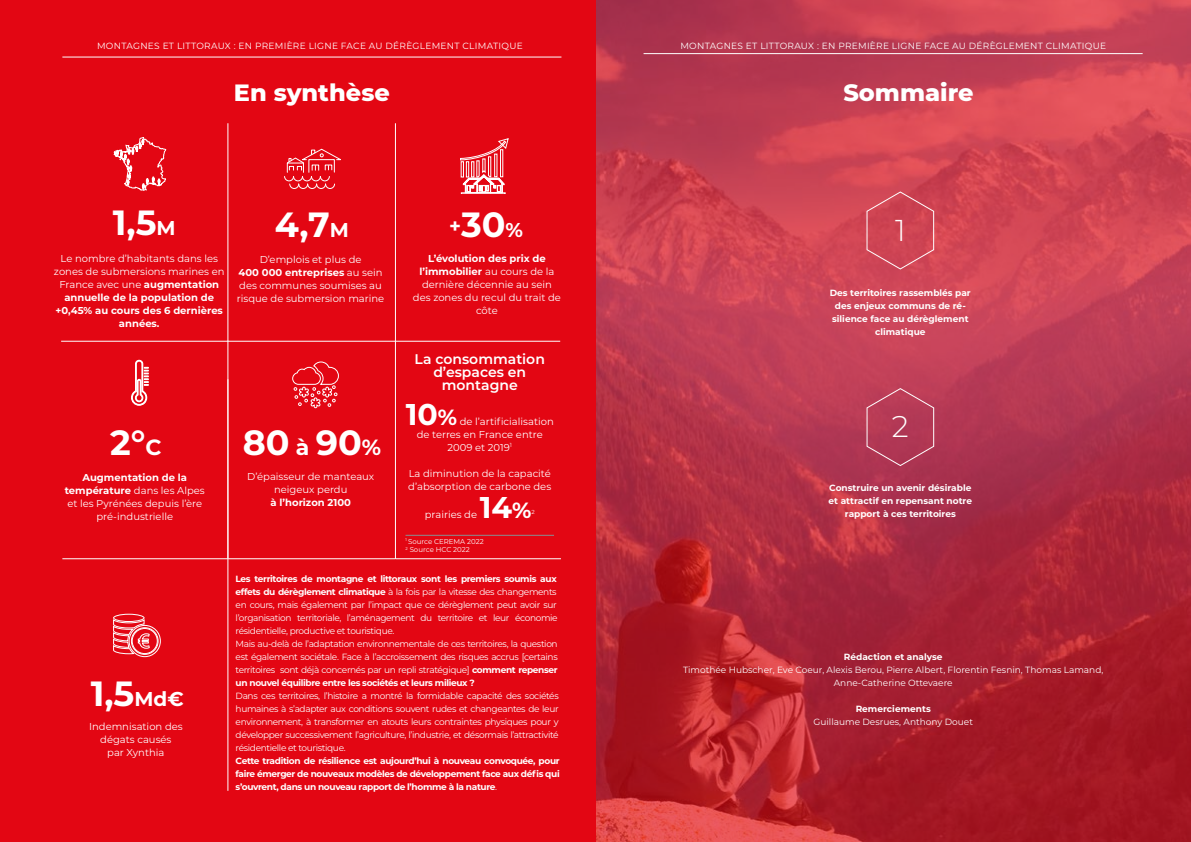
<style>
.page{position:relative;width:1191px;height:842px;background:#fff}
.page>*{position:absolute;margin:0;border:0;box-sizing:border-box;transform-origin:0 0}
.t1{font:700 35px "Montserrat";color:#fff}
.t2{font:700 30px "Montserrat";color:#fff}
.t3{font:300 30px "Montserrat";color:#fff}
.t4{font:800 24px "Montserrat";color:#fff}
.t5{font:700 20px "Montserrat";color:#fff}
.t6{font:600 14px/13px "Montserrat";color:#fff;text-align:center}
.t7{font:10px/13px "Montserrat";color:#fff;text-align:center}
.t8{font:700 10px/13px "Montserrat";color:#fff;text-align:center}
.t9{font:9px/13px "Montserrat";letter-spacing:-.04em;color:#fff}
.t10{font:700 9px/13px "Montserrat";color:#fff;text-align:center}
.t11{font:9px/13px "Montserrat";color:#fff;text-align:center}
.t12{font:9px "Montserrat";letter-spacing:.03em;color:#fff}
.t13{font:7px/8.4px "Montserrat";color:#fff}
.t14{font:5.8px "Montserrat";color:#fff}
.s1{font-size:20px}
.s2{font-size:35px}
.s3{font-weight:400}
.s4{font-weight:700}
.s5{font-size:22px}
.s6{font-weight:700;font-size:30px}
.s7{font-weight:700;font-size:22px}
</style>
<div class="page">
<img style="left:595px;top:0;width:596px;height:842px">
<div style="left:0;top:0;width:595px;height:842px;background:#e30613"></div>
<hr style="left:405px;top:535px;width:149px;height:1px;background:#878e91">
<hr style="left:62px;top:57px;width:499px;height:1px;background:#fff">
<hr style="left:395px;top:123px;width:1px;height:218px;background:#fff">
<hr style="left:395px;top:341px;width:1px;height:218px;background:#fff">
<hr style="left:228px;top:123px;width:1px;height:218px;background:#fff">
<hr style="left:228px;top:341px;width:1px;height:218px;background:#fff">
<hr style="left:228px;top:559px;width:1px;height:232px;background:#fff">
<hr style="left:61px;top:341px;width:499px;height:1px;background:#fff">
<hr style="left:62px;top:558px;width:166px;height:1px;background:#fff">
<hr style="left:396px;top:558px;width:165px;height:1px;background:#fff">
<hr style="left:228px;top:558px;width:167px;height:1px;background:#fff">
<svg style="left:866px;top:191px;width:68px;height:78px"></svg>
<svg style="left:866px;top:388px;width:68px;height:78px"></svg>
<hr style="left:643px;top:53px;width:499px;height:1px;background:#fff">
<svg style="left:113px;top:137px;width:54px;height:54px"></svg>
<svg style="left:131px;top:360px;width:17px;height:45px"></svg>
<svg style="left:284px;top:149px;width:56px;height:40px"></svg>
<div style="left:461px;top:193px;width:44px;height:1px;border:1px solid #fff"></div>
<svg style="left:460px;top:138px;width:48px;height:55px"></svg>
<svg style="left:292px;top:361px;width:47px;height:48px"></svg>
<div style="left:113px;top:614px;width:31px;height:8px;border:1px solid #fff;border-radius:50%"></div>
<svg style="left:113px;top:619px;width:48px;height:38px"></svg>
<p class="t12" style="left:97px;top:40px;width:427px">MONTAGNES ET LITTORAUX : EN PREMIÈRE LIGNE FACE AU DÉRÈGLEMENT CLIMATIQUE</p>
<h3 class="t4" style="left:234px;top:75px;width:157px">En synthèse</h3>
<h1 class="t1" style="left:113px;top:198px;width:64px">1,5<span class="s1">M</span></h1>
<h1 class="t1" style="left:275px;top:200px;width:76px">4,7<span class="s1">M</span></h1>
<h3 class="t5" style="left:449px;top:214px;width:75px">+<span class="s2">30</span>%</h3>
<p class="t8" style="left:54px;top:251px;width:172px"><span class="s3">Le nombre d’habitants dans les zones de submersions marines en<br>France avec une</span> augmentation annuelle de la population de +0,45% au cours des 6 dernières années.</p>
<p class="t7" style="left:413px;top:251px;width:149px"><span class="s4">L’évolution des prix de l’immobilier</span> au cours de la dernière décennie au sein des zones du recul du trait de côte</p>
<p class="t7" style="left:237px;top:252px;width:149px">D’emplois et plus de<br><span class="s4">400 000 entreprises</span> au sein des communes soumises au risque de submersion marine</p>
<h1 class="t1" style="left:110px;top:418px;width:53px">2°<span class="s5">C</span></h1>
<h1 class="t1" style="left:243px;top:417px;width:140px">80 <span class="s5">à</span> 90<span class="s5">%</span></h1>
<p class="t7" style="left:65px;top:470px;width:141px"><span class="s4">Augmentation de la température</span> dans les Alpes et les Pyrénées depuis l’ère pré-industrielle</p>
<p class="t7" style="left:247px;top:469px;width:128px">D’épaisseur de manteaux neigeux perdu</p>
<p class="t8" style="left:270px;top:495px;width:82px">à l’horizon 2100</p>
<h3 class="t6" style="left:414px;top:352px;width:132px">La consommation d’espaces en montagne</h3>
<p class="t7" style="left:406px;top:414px;width:150px"><span class="s6">10</span><span class="s7">%</span> de l’artificialisation de terres en France entre<br>2009 et 2019<sup>1</sup></p>
<p class="t7" style="left:408px;top:466px;width:144px;text-align:left">La diminution de la capacité d’absorption de carbone des</p>
<p class="t7" style="left:425px;top:507px;width:54px">prairies de</p>
<h2 class="t2" style="left:480px;top:485px;width:53px">14<span class="s5">%</span></h2>
<p class="t14" style="left:531px;top:508px;width:5px">2</p>
<p class="t13" style="left:405px;top:537px;width:80px"><sup>1</sup> Source CEREMA 2022<br><sup>2</sup> Source HCC 2022</p>
<h1 class="t1" style="left:91px;top:668px;width:95px">1,5<span class="s1">Md€</span></h1>
<p class="t7" style="left:89px;top:720px;width:95px">Indemnisation des dégats causés<br>par Xynthia</p>
<p class="t9" style="left:236px;top:572px;width:324px"><span class="s4">Les territoires de montagne et littoraux sont les premiers soumis aux effets du dérèglement climatique</span> à la fois par la vitesse des changements en cours, mais également par l’impact que ce dérèglement peut avoir sur l’organisation territoriale, l’aménagement du territoire et leur économie résidentielle, productive et touristique.<br>Mais au-delà de l’adaptation environnementale de ces territoires, la question est également sociétale. Face à l’accroissement des risques accrus [certains territoires sont déjà concernés par un repli stratégique] <span class="s4">comment repenser un nouvel équilibre entre les sociétés et leurs milieux ?</span></p>
<p class="t9" style="left:236px;top:689px;width:325px;text-align:justify">Dans ces territoires, l’histoire a montré la formidable capacité des sociétés humaines à s’adapter aux conditions souvent rudes et changeantes de leur environnement, à transformer en atouts leurs contraintes physiques pour y développer successivement l’agriculture, l’industrie, et désormais l’attractivité résidentielle et touristique.</p>
<p class="t10" style="left:236px;top:754px;width:326px;text-align:justify">Cette tradition de résilience est aujourd’hui à nouveau convoquée, pour faire émerger de nouveaux modèles de développement face aux défis qui s’ouvrent, dans un nouveau rapport de l’homme à la nature<span class="s3">.</span></p>
<p class="t12" style="left:680px;top:40px;width:427px">MONTAGNES ET LITTORAUX : EN PREMIÈRE LIGNE FACE AU DÉRÈGLEMENT CLIMATIQUE</p>
<h3 class="t4" style="left:843px;top:75px;width:132px">Sommaire</h3>
<h2 class="t3" style="left:895px;top:210px;width:12px">1</h2>
<p class="t10" style="left:830px;top:286px;width:142px">Des territoires rassemblés par des enjeux communs de ré&shy;silience face au dérèglement climatique</p>
<h2 class="t3" style="left:892px;top:406px;width:18px">2</h2>
<p class="t10" style="left:828px;top:481px;width:145px">Construire un avenir désirable et attractif en repensant notre rapport à ces territoires</p>
<p class="t10" style="left:844px;top:650px;width:100px">Rédaction et analyse</p>
<p class="t11" style="left:683px;top:663px;width:422px">Timothée Hubscher, Eve Coeur, Alexis Berou, Pierre Albert, Florentin Fesnin, Thomas Lamand,<br>Anne-Catherine Ottevaere</p>
<p class="t10" style="left:855px;top:702px;width:77px">Remerciements</p>
<p class="t11" style="left:813px;top:715px;width:161px">Guillaume Desrues, Anthony Douet</p>
</div>
